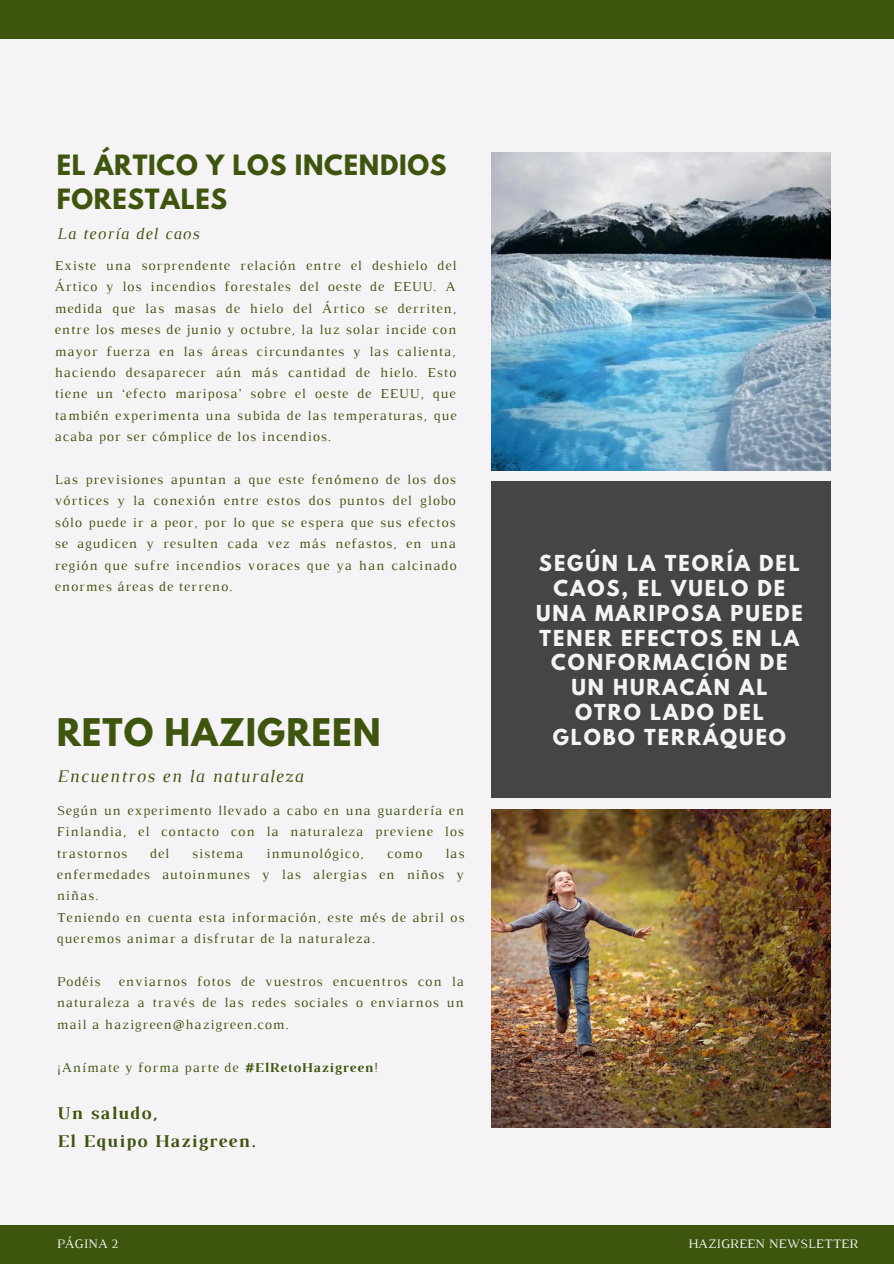
<style>
.page{position:relative;width:894px;height:1264px;background:#fff}
.page>*{position:absolute;margin:0;border:0;box-sizing:border-box;transform-origin:0 0}
.t1{font:700 33.75px "League Spartan";letter-spacing:.03em;color:#3d550c}
.t2{font:700 24.75px/33.8px "League Spartan";letter-spacing:.03em;color:#3d550c}
.t3{font:700 19.5px/24.8px "League Spartan";letter-spacing:.1em;color:#f5f3f5;text-align:center}
.t4{font:700 18.3px "Luthier";letter-spacing:.07em;color:#3d550c}
.t5{font:italic 18px "Luthier";letter-spacing:.07em;color:#3d550c}
.t6{font:italic 16.5px "Luthier";letter-spacing:.07em;color:#3d550c}
.t7{font:13.8px/21.5px "Luthier";letter-spacing:.07em;color:#3d550c;text-align:justify}
.t8{font:13.2px "Luthier";color:#f5f3f5}
.s1{font-weight:700}
</style>
<div class="page">
<div style="left:0;top:0;width:893px;height:1263px;background:#f5f3f5"></div>
<div style="left:0;top:1224px;width:893px;height:39px;background:#3d550c"></div>
<div style="left:0;top:0;width:893px;height:39px;background:#3d550c"></div>
<div style="left:491px;top:481px;width:339px;height:317px;background:#444547"></div>
<img style="left:491px;top:809px;width:339px;height:318px">
<img style="left:491px;top:153px;width:339px;height:317px">
<p class="t2" style="left:57px;top:151px;width:391px">EL ÁRTICO Y LOS INCENDIOS<br>FORESTALES</p>
<p class="t6" style="left:57px;top:228px;width:144px">La teoría del caos</p>
<p class="t7" style="left:55px;top:256px;width:403px">Existe una sorprendente relación entre el deshielo del Ártico y los incendios forestales del oeste de EEUU. A medida que las masas de hielo del Ártico se derriten, entre los meses de junio y octubre, la luz solar incide con mayor fuerza en las áreas circundantes y las calienta, haciendo desaparecer aún más cantidad de hielo. Esto tiene un ‘efecto mariposa’ sobre el oeste de EEUU, que también experimenta una subida de las temperaturas, que acaba por ser cómplice de los incendios.</p>
<p class="t7" style="left:55px;top:470px;width:403px">Las previsiones apuntan a que este fenómeno de los dos vórtices y la conexión entre estos dos puntos del globo sólo puede ir a peor, por lo que se espera que sus efectos se agudicen y resulten cada vez más nefastos, en una región que sufre incendios voraces que ya han calcinado enormes áreas de terreno.</p>
<p class="t3" style="left:536px;top:553px;width:268px">SEGÚN LA TEORÍA DEL<br>CAOS, EL VUELO DE<br>UNA MARIPOSA PUEDE<br>TENER EFECTOS EN LA<br>CONFORMACIÓN DE<br>UN HURACÁN AL<br>OTRO LADO DEL</p>
<p class="t1" style="left:57px;top:715px;width:325px">RETO HAZIGREEN</p>
<p class="t3" style="left:552px;top:727px;width:235px">GLOBO TERRÁQUEO</p>
<p class="t5" style="left:57px;top:769px;width:248px">Encuentros en la naturaleza</p>
<p class="t7" style="left:57px;top:800px;width:409px">Según un experimento llevado a cabo en una guardería en Finlandia, el contacto con la naturaleza previene los trastornos</p>
<p class="t7" style="left:57px;top:843px;width:409px;text-indent:388px">las enfermedades autoinmunes y las alergias en niños y niñas.</p>
<p class="t7" style="left:57px;top:907px;width:409px">Teniendo en cuenta esta información, este més de abril os queremos animar a disfrutar de la naturaleza.</p>
<p class="t7" style="left:57px;top:971px;width:45px">Podéis</p>
<p class="t7" style="left:150px;top:843px;width:20px">del</p>
<p class="t7" style="left:192px;top:843px;width:53px">sistema</p>
<p class="t7" style="left:266px;top:843px;width:99px">inmunológico,</p>
<p class="t7" style="left:387px;top:843px;width:37px">como</p>
<p class="t7" style="left:57px;top:971px;width:408px;text-indent:62px">enviarnos fotos de vuestros encuentros con la naturaleza a través de las redes sociales o enviarnos un mail a hazigreen@hazigreen.com.</p>
<p class="t7" style="left:57px;top:1057px;width:322px">¡Anímate y forma parte de <span class="s1">#ElRetoHazigreen</span>!</p>
<p class="t4" style="left:57px;top:1106px;width:102px">Un saludo,</p>
<p class="t4" style="left:57px;top:1134px;width:200px">El Equipo Hazigreen.</p>
<p class="t8" style="left:57px;top:1239px;width:63px">PÁGINA 2</p>
<p class="t8" style="left:688px;top:1238px;width:171px">HAZIGREEN NEWSLETTER</p>
</div>
